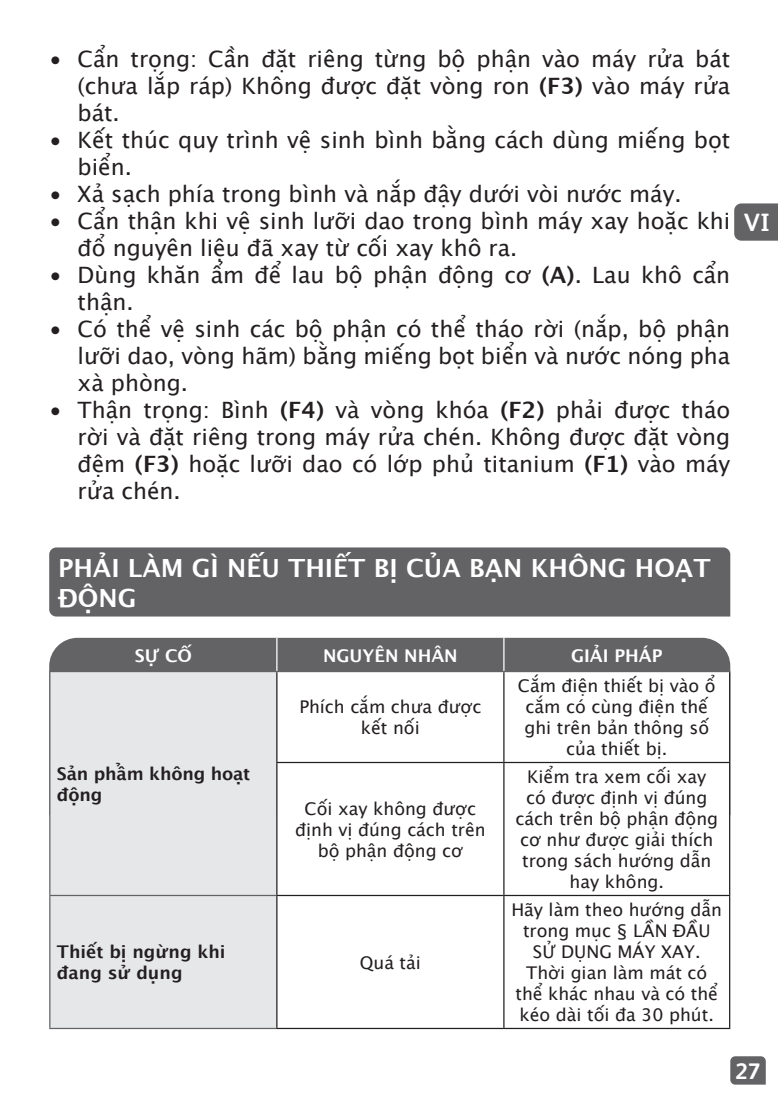
<style>
.page{position:relative;width:778px;height:1106px;background:#fff}
.page>*{position:absolute;margin:0;border:0;box-sizing:border-box;transform-origin:0 0}
.t1{font:700 25px/30px "Lucida Grande";color:#fff}
.t2{font:700 25px "FS Albert";color:#fff}
.t3{font:22.5px/27px "Lucida Grande";color:#231f20;text-align:justify}
.t4{font:700 22.5px "FS Albert";color:#fff}
.t5{font:17.5px/21px "Lucida Grande";color:#231f20;text-align:center}
.t6{font:700 17.5px/21px "Lucida Grande";color:#231f20}
.t7{font:700 17.5px "Lucida Grande";color:#fff}
.s1{font-weight:700}
</style>
<div class="page">
<svg style="left:730px;top:1056px;width:35px;height:28px"></svg>
<div style="left:734px;top:203px;width:43px;height:37px;background:#636366"></div>
<div style="left:49px;top:637px;width:680px;height:33px;background:#636366"></div>
<div style="left:50px;top:672px;width:226px;height:355px;background:#e6e7e9"></div>
<svg style="left:277px;top:672px;width:451px;height:355px"></svg>
<hr style="left:276px;top:637px;width:1px;height:33px;background:#fff">
<hr style="left:503px;top:637px;width:1px;height:33px;background:#fff">
<hr style="left:49px;top:672px;width:1px;height:90px;background:#636366">
<hr style="left:49px;top:762px;width:1px;height:132px;background:#636366">
<hr style="left:49px;top:894px;width:227px;height:1px;background:#636366">
<hr style="left:49px;top:895px;width:1px;height:132px;background:#636366">
<hr style="left:49px;top:1027px;width:227px;height:1px;background:#636366">
<hr style="left:276px;top:672px;width:1px;height:89px;background:#231f20">
<hr style="left:503px;top:672px;width:1px;height:89px;background:#231f20">
<hr style="left:728px;top:672px;width:1px;height:89px;background:#231f20">
<hr style="left:276px;top:761px;width:227px;height:2px;background:#231f20">
<hr style="left:276px;top:763px;width:1px;height:131px;background:#231f20">
<hr style="left:503px;top:761px;width:226px;height:2px;background:#231f20">
<hr style="left:503px;top:763px;width:1px;height:131px;background:#231f20">
<hr style="left:728px;top:763px;width:1px;height:131px;background:#231f20">
<hr style="left:276px;top:894px;width:227px;height:1px;background:#231f20">
<hr style="left:276px;top:895px;width:1px;height:132px;background:#231f20">
<hr style="left:503px;top:894px;width:226px;height:1px;background:#231f20">
<hr style="left:503px;top:895px;width:1px;height:132px;background:#231f20">
<hr style="left:728px;top:895px;width:1px;height:132px;background:#231f20">
<hr style="left:276px;top:1027px;width:227px;height:1px;background:#231f20">
<hr style="left:503px;top:1027px;width:226px;height:1px;background:#231f20">
<hr style="left:49px;top:670px;width:228px;height:2px;background:#636366">
<hr style="left:277px;top:670px;width:226px;height:2px;background:#636366">
<hr style="left:503px;top:670px;width:226px;height:2px;background:#636366">
<div style="left:49px;top:547px;width:680px;height:69px;background:#636366"></div>
<p class="t3" style="left:78px;top:46px;width:653px;text-indent:-28px">• Cẩn trọng: Cần đặt riêng từng bộ phận vào máy rửa bát (chưa lắp ráp) Không được đặt vòng ron <span class="s1">(F3)</span> vào máy rửa bát.</p>
<p class="t3" style="left:78px;top:127px;width:653px;text-indent:-28px">• Kết thúc quy trình vệ sinh bình bằng cách dùng miếng bọt biển.</p>
<p class="t3" style="left:49px;top:181px;width:633px">• Xả sạch phía trong bình và nắp đậy dưới vòi nước máy.</p>
<p class="t3" style="left:78px;top:208px;width:653px;text-indent:-28px">• Cẩn thận khi vệ sinh lưỡi dao trong bình máy xay hoặc khi đổ nguyên liệu đã xay từ cối xay khô ra.</p>
<p class="t3" style="left:78px;top:262px;width:653px;text-indent:-28px">• Dùng khăn ẩm để lau bộ phận động cơ <span class="s1">(A)</span>. Lau khô cẩn thận.</p>
<p class="t3" style="left:78px;top:316px;width:653px;text-indent:-28px">• Có thể vệ sinh các bộ phận có thể tháo rời (nắp, bộ phận lưỡi dao, vòng hãm) bằng miếng bọt biển và nước nóng pha xà phòng.</p>
<p class="t3" style="left:78px;top:397px;width:653px;text-indent:-28px">• Thận trọng: Bình <span class="s1">(F4)</span> và vòng khóa <span class="s1">(F2)</span> phải được tháo rời và đặt riêng trong máy rửa chén. Không được đặt vòng đệm <span class="s1">(F3)</span> hoặc lưỡi dao có lớp phủ titanium <span class="s1">(F1)</span> vào máy rửa chén.</p>
<p class="t2" style="left:743px;top:205px;width:28px">VI</p>
<p class="t1" style="left:58px;top:552px;width:653px">PHẢI LÀM GÌ NẾU THIẾT BỊ CỦA BẠN KHÔNG HOẠT<br>ĐỘNG</p>
<p class="t7" style="left:135px;top:641px;width:59px">SỰ CỐ</p>
<p class="t7" style="left:323px;top:641px;width:136px">NGUYÊN NHÂN</p>
<p class="t7" style="left:570px;top:641px;width:93px">GIẢI PHÁP</p>
<p class="t6" style="left:57px;top:762px;width:195px">Sản phẩm không hoạt động</p>
<p class="t6" style="left:57px;top:941px;width:170px">Thiết bị ngừng khi đang sử dụng</p>
<p class="t5" style="left:299px;top:696px;width:183px">Phích cắm chưa được kết nối</p>
<p class="t5" style="left:295px;top:798px;width:192px">Cối xay không được định vị đúng cách trên bộ phận động cơ</p>
<p class="t5" style="left:359px;top:952px;width:62px">Quá tải</p>
<p class="t5" style="left:517px;top:675px;width:199px">Cắm điện thiết bị vào ổ cắm có cùng điện thế ghi trên bản thông số của thiết bị.</p>
<p class="t5" style="left:515px;top:766px;width:204px">Kiểm tra xem cối xay có được định vị đúng cách trên bộ phận động cơ như được giải thích trong sách hướng dẫn hay không.</p>
<p class="t5" style="left:511px;top:899px;width:212px">Hãy làm theo hướng dẫn trong mục § LẦN ĐẦU<br>SỬ DỤNG MÁY XAY.<br>Thời gian làm mát có thể khác nhau và có thể kéo dài tối đa 30 phút.</p>
<p class="t4" style="left:734px;top:1055px;width:27px">27</p>
</div>
